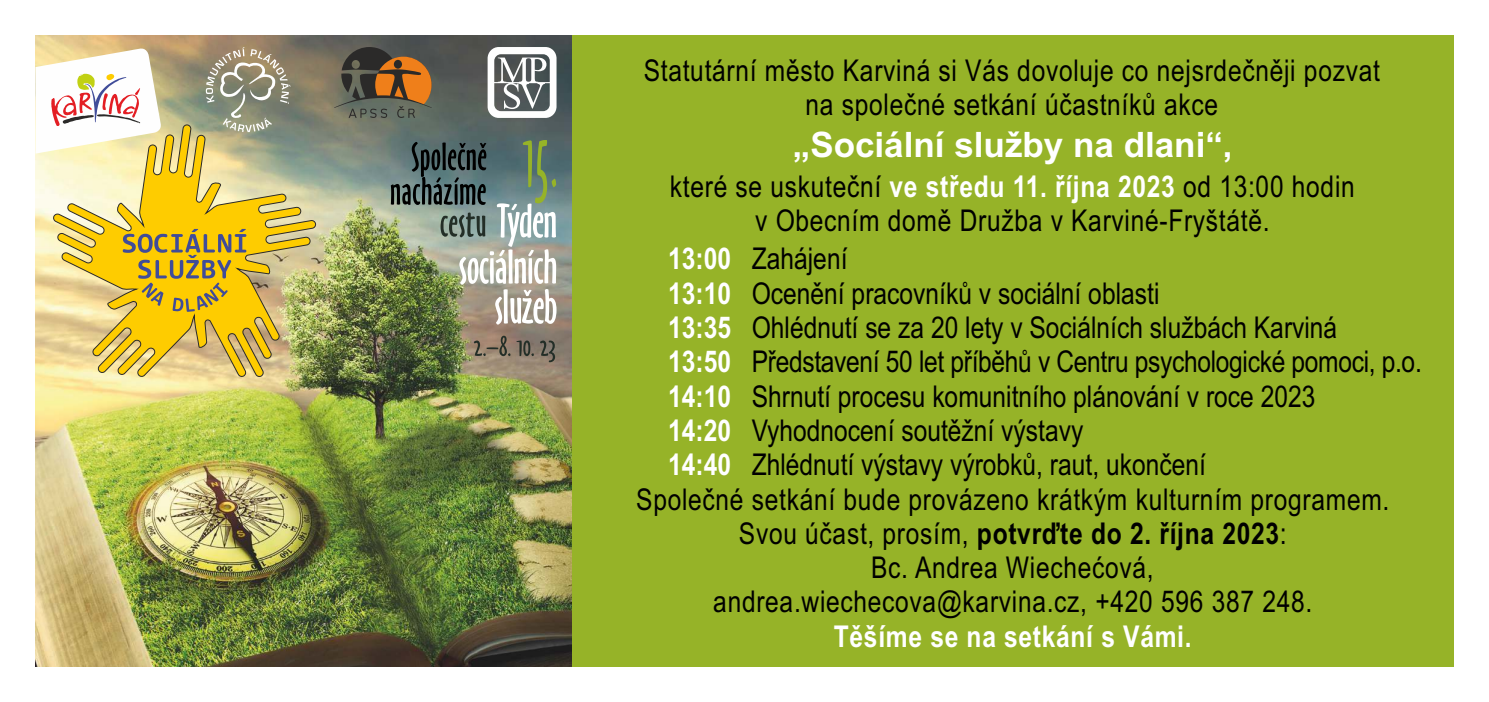
<style>
.page{position:relative;width:1489px;height:702px;background:#fff}
.page>*{position:absolute;margin:0;border:0;box-sizing:border-box;transform-origin:0 0}
.t1{font:700 35px "Arial";color:#fff}
.t2{font:30px/34px "Arial Narrow";letter-spacing:.025em;color:#000;text-align:center}
.t3{font:30px/34.2px "Arial Narrow";color:#000}
.t4{font:700 30px "Arial Narrow";letter-spacing:.025em;color:#fff}
.s1{font-weight:700;color:#fff}
.s2{font-weight:700}
</style>
<div class="page">
<div style="left:35px;top:35px;width:1418px;height:631px;background:#96b328"></div>
<img style="left:35px;top:35px;width:536px;height:631px">
<svg style="left:474px;top:336px;width:81px;height:26px;background:#827465"></svg>
<img style="left:391px;top:140px;width:165px;height:184px">
<svg style="left:35px;top:48px;width:127px;height:106px;background:#efdfd2"></svg>
<svg style="left:206px;top:47px;width:85px;height:78px;background:#9a9682"></svg>
<svg style="left:334px;top:47px;width:97px;height:71px;background:#735b3f"></svg>
<svg style="left:487px;top:47px;width:69px;height:71px;background:#a4a7a7"></svg>
<img style="left:53px;top:125px;width:263px;height:252px">
<svg style="left:123px;top:229px;width:123px;height:83px;background:#d1ad24"></svg>
<p class="t2" style="left:643px;top:56px;width:737px">Statutární město Karviná si Vás dovoluje co nejsrdečněji pozvat na společné setkání účastníků akce</p>
<p class="t1" style="left:792px;top:131px;width:441px">„Sociální služby na dlani“,</p>
<p class="t2" style="left:670px;top:172px;width:686px">které se uskuteční <span class="s1">ve středu 11. října 2023</span> od 13:00 hodin v Obecním domě Družba v Karviné-Fryštátě.</p>
<p class="t3" style="left:668px;top:244px;width:755px"><span class="s1">13:00</span> Zahájení<br><span class="s1">13:10</span> Ocenění pracovníků v sociální oblasti<br><span class="s1">13:35</span> Ohlédnutí se za 20 lety v Sociálních službách Karviná<br><span class="s1">13:50</span> Představení 50 let příběhů v Centru psychologické pomoci, p.o.<br><span class="s1">14:10</span> Shrnutí procesu komunitního plánování v roce 2023<br><span class="s1">14:20</span> Vyhodnocení soutěžní výstavy<br><span class="s1">14:40</span> Zhlédnutí výstavy výrobků, raut, ukončení</p>
<p class="t2" style="left:636px;top:485px;width:754px">Společné setkání bude provázeno krátkým kulturním programem.<br>Svou účast, prosím, <span class="s2">potvrďte do 2. října 2023</span>:<br>Bc. Andrea Wiechećová,<br>andrea.wiechecova@karvina.cz, +420 596 387 248.</p>
<p class="t4" style="left:833px;top:625px;width:359px">Těšíme se na setkání s Vámi.</p>
</div>
